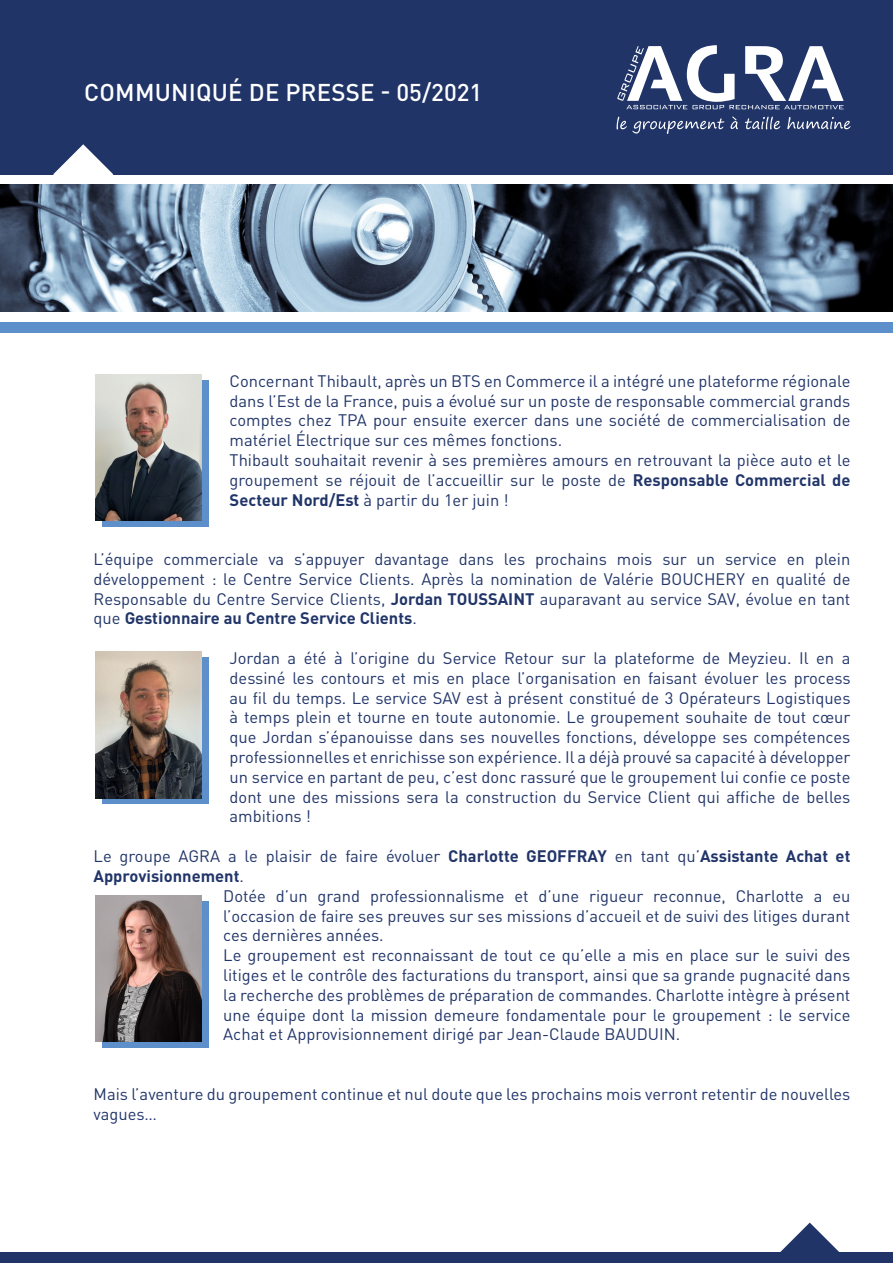
<style>
.page{position:relative;width:893px;height:1263px;background:#fff}
.page>*{position:absolute;margin:0;border:0;box-sizing:border-box;transform-origin:0 0}
.t1{font:500 24px "DIN Pro";letter-spacing:.01em;color:#fff}
.t2{font:16.5px/19.8px "DIN Pro";color:#213569;text-align:justify}
.t3{font:700 16.5px/19.8px "DIN Pro";color:#213569}
.s1{font-weight:700}
.s2{font-weight:400}
</style>
<div class="page">
<div style="left:0;top:0;width:893px;height:174px;background:#203467"></div>
<svg style="left:53px;top:144px;width:60px;height:41px"></svg>
<div style="left:0;top:322px;width:893px;height:11px;background:#5d90cb"></div>
<div style="left:0;top:1253px;width:893px;height:10px;background:#203467"></div>
<svg style="left:780px;top:1222px;width:60px;height:31px"></svg>
<svg style="left:617px;top:45px;width:227px;height:64px"></svg>
<svg style="left:617px;top:117px;width:107px;height:17px"></svg>
<svg style="left:731px;top:117px;width:7px;height:12px"></svg>
<svg style="left:745px;top:117px;width:35px;height:12px"></svg>
<svg style="left:787px;top:117px;width:63px;height:12px"></svg>
<img style="left:0;top:185px;width:893px;height:127px">
<div style="left:102px;top:658px;width:106px;height:146px;background:#5d90cb"></div>
<img style="left:96px;top:651px;width:106px;height:147px">
<div style="left:102px;top:381px;width:106px;height:146px;background:#5d90cb"></div>
<img style="left:96px;top:374px;width:106px;height:147px">
<div style="left:102px;top:901px;width:106px;height:147px;background:#5d90cb"></div>
<img style="left:96px;top:895px;width:106px;height:147px">
<p class="t1" style="left:84px;top:76px;width:400px">COMMUNIQUÉ DE PRESSE - 05/2021</p>
<p class="t2" style="left:230px;top:370px;width:622px">Concernant Thibault, après un BTS en Commerce il a intégré une plateforme régionale dans l’Est de la France, puis a évolué sur un poste de responsable commercial grands comptes chez TPA pour ensuite exercer dans une société de commercialisation de matériel Électrique sur ces mêmes fonctions.</p>
<p class="t2" style="left:230px;top:449px;width:622px">Thibault souhaitait revenir à ses premières amours en retrouvant la pièce auto et le groupement se réjouit de l’accueillir sur le poste de <span class="s1">Responsable Commercial de Secteur Nord/Est</span> à partir du 1er juin !</p>
<p class="t2" style="left:94px;top:548px;width:758px">L’équipe commerciale va s’appuyer davantage dans les prochains mois sur un service en plein développement : le Centre Service Clients. Après la nomination de Valérie BOUCHERY en qualité de Responsable du Centre Service Clients, <span class="s1">Jordan TOUSSAINT</span> auparavant au service SAV, évolue en tant que <span class="s1">Gestionnaire au Centre Service Clients</span>.</p>
<p class="t2" style="left:230px;top:647px;width:622px">Jordan a été à l’origine du Service Retour sur la plateforme de Meyzieu. Il en a dessiné les contours et mis en place l’organisation en faisant évoluer les process au fil du temps. Le service SAV est à présent constitué de 3 Opérateurs Logistiques à temps plein et tourne en toute autonomie. Le groupement souhaite de tout cœur que Jordan s’épanouisse dans ses nouvelles fonctions, développe ses compétences professionnelles et enrichisse son expérience. Il a déjà prouvé sa capacité à développer un service en partant de peu, c’est donc rassuré que le groupement lui confie ce poste dont une des missions sera la construction du Service Client qui affiche de belles ambitions !</p>
<p class="t3" style="left:94px;top:845px;width:758px"><span class="s2">Le groupe AGRA a le plaisir de faire évoluer</span> Charlotte GEOFFRAY <span class="s2">en tant qu’</span>Assistante Achat et<br>Approvisionnement<span class="s2">.</span></p>
<p class="t2" style="left:223px;top:885px;width:629px">Dotée d’un grand professionnalisme et d’une rigueur reconnue, Charlotte a eu l’occasion de faire ses preuves sur ses missions d’accueil et de suivi des litiges durant ces dernières années.</p>
<p class="t2" style="left:223px;top:944px;width:629px">Le groupement est reconnaissant de tout ce qu’elle a mis en place sur le suivi des litiges et le contrôle des facturations du transport, ainsi que sa grande pugnacité dans la recherche des problèmes de préparation de commandes. Charlotte intègre à présent une équipe dont la mission demeure fondamentale pour le groupement : le service Achat et Approvisionnement dirigé par Jean-Claude BAUDUIN.</p>
<p class="t2" style="left:94px;top:1083px;width:758px">Mais l’aventure du groupement continue et nul doute que les prochains mois verront retentir de nouvelles vagues…</p>
</div>
